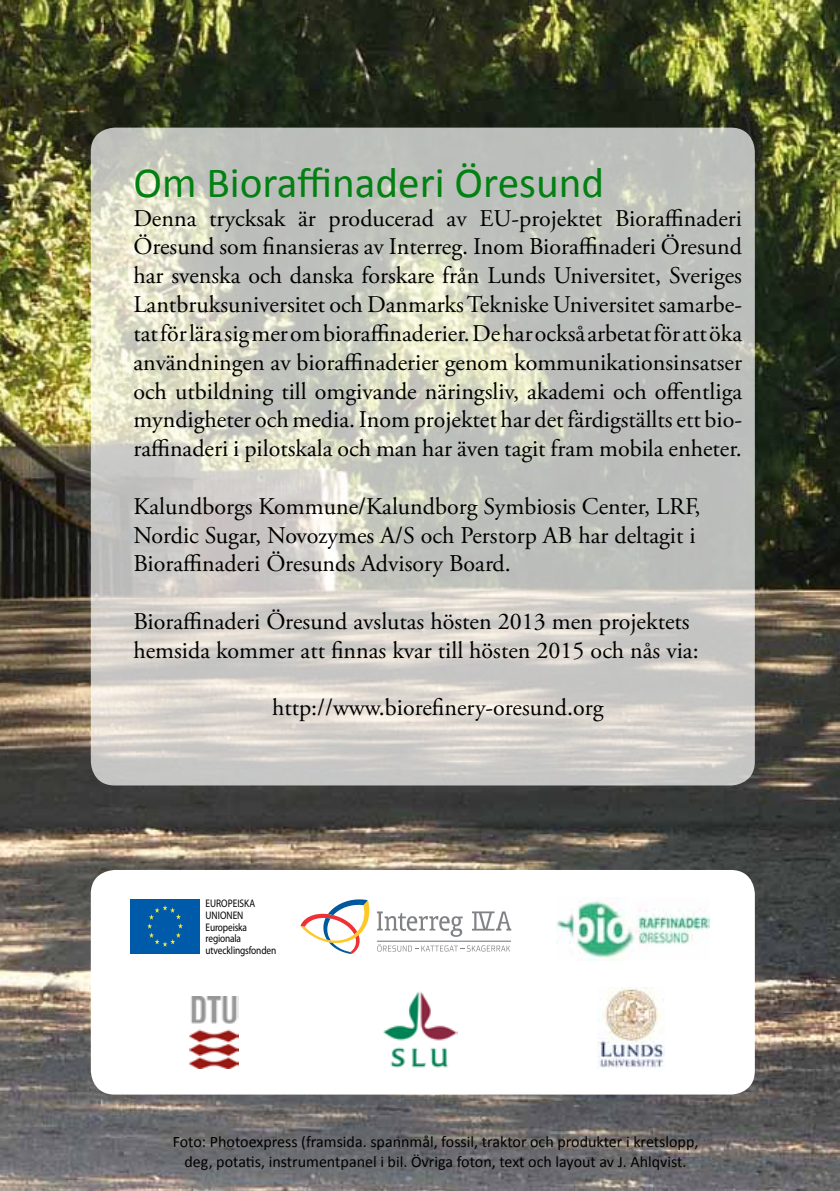
<style>
.page{position:relative;width:840px;height:1191px;background:#fff}
.page>*{position:absolute;margin:0;border:0;box-sizing:border-box;transform-origin:0 0}
.t1{font:43.2px "Calibri";color:#028012}
.t2{font:24px/28.8px "Adobe Garamond Pro";color:#000}
.t3{font:16px/19.2px "Calibri";color:#000;text-align:center}
.t4{font:11px/11.8px "Helvetica";letter-spacing:-.015em;color:#000;scale:.85 1}
</style>
<div class="page">
<img style="left:0;top:0;width:839px;height:1191px">
<svg style="left:91px;top:128px;width:663px;height:657px;background:#cbcbc4"></svg>
<div style="left:91px;top:870px;width:663px;height:224px;background:#fff;border-radius:24px"></div>
<div style="left:130px;top:899px;width:70px;height:54px;background:#005aaa"></div>
<svg style="left:147px;top:905px;width:36px;height:41px"></svg>
<hr style="left:377px;top:941px;width:133px;height:1px;background:#767b7e">
<svg style="left:472px;top:911px;width:39px;height:19px"></svg>
<svg style="left:376px;top:911px;width:86px;height:26px"></svg>
<svg style="left:300px;top:899px;width:69px;height:55px"></svg>
<svg style="left:377px;top:944px;width:133px;height:7px"></svg>
<img style="left:556px;top:898px;width:153px;height:62px">
<img style="left:189px;top:996px;width:49px;height:72px">
<img style="left:383px;top:991px;width:74px;height:77px">
<img style="left:597px;top:987px;width:67px;height:81px">
<h1 class="t1" style="left:133px;top:155px;width:472px">Om Bioraffinaderi Öresund</h1>
<p class="t2" style="left:133px;top:204px;width:610px;text-align:justify">Denna trycksak är producerad av EU-projektet Bioraffinaderi Öresund som finansieras av Interreg. Inom Bioraffinaderi Öresund har svenska och danska forskare från Lunds Universitet, Sveriges Lantbruksuniversitet och Danmarks Tekniske Universitet samarbe&shy;tat för lära sig mer om bioraffinaderier. De har också arbetat för att öka användningen av bioraffinaderier genom kommunikationsinsatser och utbildning till omgivande näringsliv, akademi och offentliga myndigheter och media. Inom projektet har det färdigställts ett bio&shy;raffinaderi i pilotskala och man har även tagit fram mobila enheter.</p>
<p class="t2" style="left:133px;top:492px;width:568px">Kalundborgs Kommune/Kalundborg Symbiosis Center, LRF,<br>Nordic Sugar, Novozymes A/S och Perstorp AB har deltagit i<br>Bioraffinaderi Öresunds Advisory Board.</p>
<p class="t2" style="left:133px;top:608px;width:566px">Bioraffinaderi Öresund avslutas hösten 2013 men projektets hemsida kommer att finnas kvar till hösten 2015 och nås via:</p>
<p class="t2" style="left:272px;top:694px;width:333px">http://www.biorefinery-oresund.org</p>
<p class="t4" style="left:205px;top:897px;width:85px">EUROPEISKA<br>UNIONEN<br>Europeiska regionala utvecklingsfonden</p>
<p class="t3" style="left:173px;top:1132px;width:527px">Foto: Photoexpress (framsida. spannmål, fossil, traktor och produkter i kretslopp, deg, potatis, instrumentpanel i bil. Övriga foton, text och layout av J. Ahlqvist.</p>
</div>
